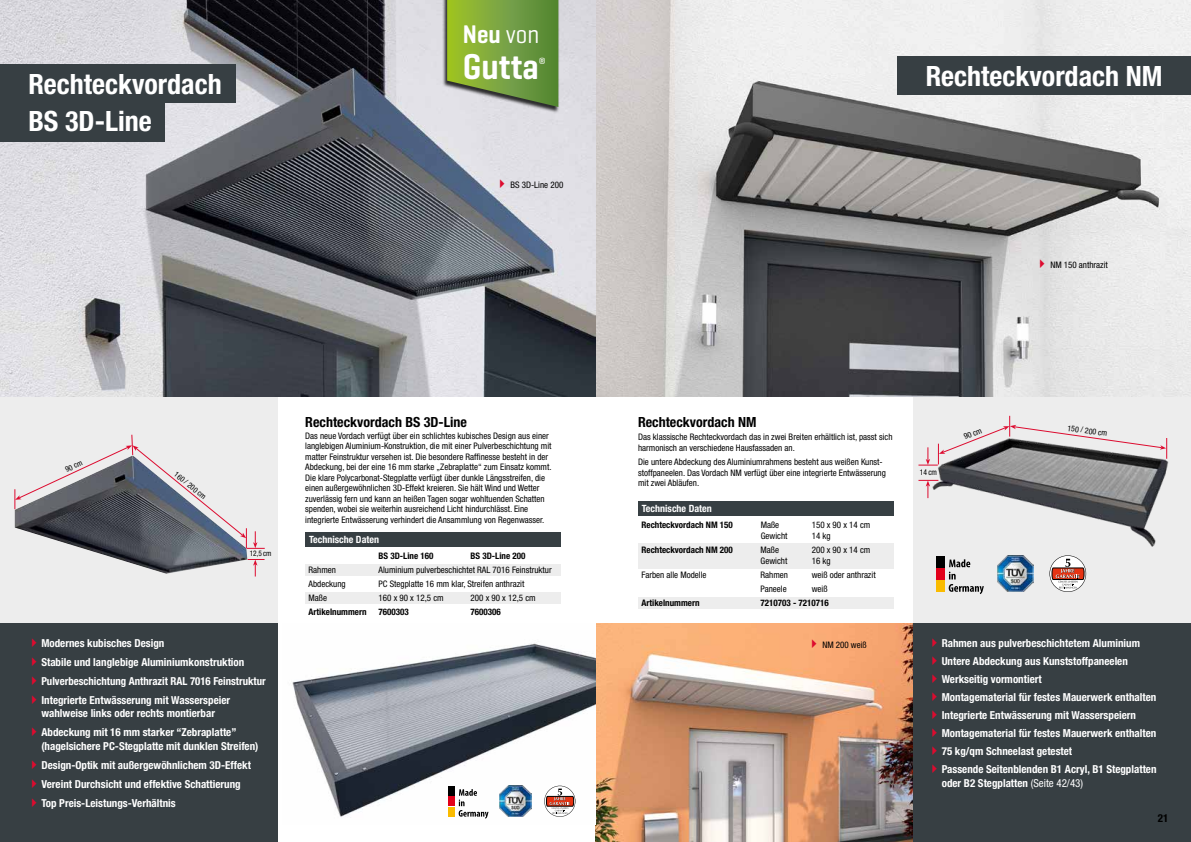
<style>
.page{position:relative;width:1191px;height:842px;background:#fff}
.page>*{position:absolute;margin:0;border:0;box-sizing:border-box;transform-origin:0 0}
.t1{font:600 36.5px "Geogrotesque Cond";color:#fff}
.t2{font:700 condensed 28px "Helvetica Neue LT Pro";color:#fff}
.t3{font:600 26px "Geogrotesque Cond";color:#fff}
.t4{font:700 condensed 14px "Helvetica Neue LT Pro";color:#000}
.t5{font:13.5px "Geogrotesque Cond";color:#fff}
.t6{font:700 condensed 11px/19px "Helvetica Neue LT Pro";color:#fff}
.t7{font:700 condensed 11px "Helvetica Neue LT Pro";color:#000}
.t8{font:700 condensed 10px "Helvetica Neue LT Pro";color:#fff}
.t9{font:condensed 9px/10.5px "Helvetica Neue LT Pro";color:#000}
.t10{font:700 condensed 9px "Helvetica Neue LT Pro";color:#000}
.t11{font:condensed 8px "Helvetica Neue LT Pro";color:#000}
.t12{font:condensed 8px "Helvetica Neue LT Pro";color:#000;scale:.95 1}
.t13{font:condensed 7.7px "Helvetica Neue LT Pro";color:#000}
.t14{font:condensed 7.7px "Helvetica Neue LT Pro";color:#000;scale:.95 1}
.s1{font-weight:400}
</style>
<div class="page">
<div style="left:638px;top:543px;width:255px;height:25px;background:#ededed"></div>
<div style="left:913px;top:348px;width:278px;height:344px;background:#ededed"></div>
<div style="left:638px;top:597px;width:255px;height:11px;background:#ededed"></div>
<img style="left:0;top:0;width:1191px;height:397px">
<img style="left:918px;top:415px;width:251px;height:132px">
<div style="left:936px;top:556px;width:8px;height:11px;background:#000"></div>
<div style="left:936px;top:568px;width:8px;height:11px;background:#e2001a"></div>
<div style="left:936px;top:580px;width:8px;height:12px;background:#fabb00"></div>
<svg style="left:948px;top:559px;width:36px;height:35px"></svg>
<img style="left:997px;top:555px;width:36px;height:37px">
<svg style="left:1049px;top:555px;width:37px;height:37px"></svg>
<img style="left:595px;top:624px;width:318px;height:218px">
<svg style="left:0;top:354px;width:278px;height:270px;background:#d2d3d4"></svg>
<div style="left:0;top:624px;width:278px;height:218px;background:#373f43"></div>
<img style="left:292px;top:643px;width:303px;height:174px">
<div style="left:305px;top:565px;width:255px;height:11px;background:#ededed"></div>
<div style="left:305px;top:592px;width:255px;height:11px;background:#ededed"></div>
<div style="left:305px;top:532px;width:255px;height:15px;background:#373f43"></div>
<img style="left:15px;top:549px;width:232px;height:25px">
<div style="left:448px;top:786px;width:6px;height:10px;background:#000"></div>
<div style="left:448px;top:797px;width:6px;height:9px;background:#e2001a"></div>
<div style="left:448px;top:807px;width:6px;height:10px;background:#fabb00"></div>
<svg style="left:458px;top:789px;width:30px;height:30px"></svg>
<img style="left:500px;top:785px;width:31px;height:32px">
<svg style="left:544px;top:786px;width:31px;height:31px"></svg>
<svg style="left:918px;top:480px;width:20px;height:18px"></svg>
<svg style="left:918px;top:416px;width:249px;height:50px"></svg>
<div style="left:897px;top:57px;width:294px;height:38px;background:#373f43"></div>
<div style="left:913px;top:624px;width:278px;height:218px;background:#373f43"></div>
<div style="left:0;top:64px;width:236px;height:39px;background:#373f43"></div>
<div style="left:0;top:103px;width:164px;height:38px;background:#373f43"></div>
<div style="left:638px;top:502px;width:255px;height:14px;background:#373f43"></div>
<svg style="left:248px;top:559px;width:16px;height:17px"></svg>
<svg style="left:15px;top:434px;width:250px;height:115px;background:#a8a7ac"></svg>
<div style="left:442px;top:0;width:117px;height:113px;background:#000;opacity:.8"></div>
<svg style="left:447px;top:0;width:111px;height:107px;background:#7da347"></svg>
<svg style="left:500px;top:179px;width:4px;height:9px"></svg>
<svg style="left:1040px;top:260px;width:4px;height:8px"></svg>
<svg style="left:812px;top:639px;width:4px;height:9px"></svg>
<h3 class="t3" style="left:463px;top:18px;width:78px">Neu <span class="s1">von</span></h3>
<h1 class="t1" style="left:463px;top:44px;width:77px">Gutta</h1>
<h3 class="t5" style="left:539px;top:54px;width:8px">®</h3>
<h2 class="t2" style="left:28px;top:68px;width:195px">Rechteckvordach</h2>
<h2 class="t2" style="left:925px;top:60px;width:238px">Rechteckvordach NM</h2>
<h2 class="t2" style="left:28px;top:105px;width:125px">BS 3D-Line</h2>
<p class="t9" style="left:510px;top:179px;width:54px">BS 3D-Line 200</p>
<p class="t13" style="left:64px;top:466px;width:20px;rotate:-25deg">90 cm</p>
<p class="t13" style="left:178px;top:470px;width:40px;rotate:39deg">160 / 200 cm</p>
<p class="t14" style="left:250px;top:549px;width:24px">12,5 cm</p>
<p class="t6" style="left:41px;top:634px;width:226px">Modernes kubisches Design<br>Stabile und langlebige Aluminiumkonstruktion Pulverbeschichtung Anthrazit RAL 7016 Feinstruktur Integrierte Entwässerung mit Wasserspeier</p>
<p class="t6" style="left:41px;top:704px;width:196px">wahlweise links oder rechts montierbar<br>Abdeckung mit 16 mm starker “Zebraplatte”</p>
<p class="t6" style="left:41px;top:736px;width:219px">(hagelsichere PC-Stegplatte mit dunklen Streifen)<br>Design-Optik mit außergewöhnlichem 3D-Effekt Vereint Durchsicht und effektive Schattierung Top Preis-Leistungs-Verhältnis</p>
<h3 class="t4" style="left:305px;top:414px;width:163px">Rechteckvordach BS 3D-Line</h3>
<p class="t9" style="left:305px;top:430px;width:248px">Das neue Vordach verfügt über ein schlichtes kubisches Design aus einer langlebigen Aluminium-Konstruktion, die mit einer Pulverbeschichtung mit matter Feinstruktur versehen ist. Die besondere Raffinesse besteht in der Abdeckung, bei der eine 16 mm starke „Zebraplatte“ zum Einsatz kommt.<br>Die klare Polycarbonat-Stegplatte verfügt über dunkle Längsstreifen, die einen außergewöhnlichen 3D-Effekt kreieren. Sie hält Wind und Wetter zuverlässig fern und kann an heißen Tagen sogar wohltuenden Schatten spenden, wobei sie weiterhin ausreichend Licht hindurchlässt. Eine integrierte Entwässerung verhindert die Ansammlung von Regenwasser.</p>
<p class="t8" style="left:309px;top:534px;width:71px">Technische Daten</p>
<p class="t10" style="left:378px;top:550px;width:56px">BS 3D-Line 160</p>
<p class="t10" style="left:470px;top:550px;width:56px">BS 3D-Line 200</p>
<p class="t9" style="left:308px;top:564px;width:29px">Rahmen</p>
<p class="t9" style="left:378px;top:564px;width:175px">Aluminium pulverbeschichtet RAL 7016 Feinstruktur</p>
<p class="t9" style="left:308px;top:578px;width:39px">Abdeckung</p>
<p class="t9" style="left:378px;top:578px;width:147px">PC Stegplatte 16 mm klar, Streifen anthrazit</p>
<p class="t9" style="left:308px;top:592px;width:20px">Maße</p>
<p class="t9" style="left:378px;top:592px;width:67px">160 x 90 x 12,5 cm</p>
<p class="t9" style="left:470px;top:592px;width:67px">200 x 90 x 12,5 cm</p>
<p class="t10" style="left:308px;top:606px;width:59px">Artikelnummern</p>
<p class="t10" style="left:378px;top:606px;width:32px">7600303</p>
<p class="t10" style="left:470px;top:606px;width:32px">7600306</p>
<h3 class="t4" style="left:638px;top:414px;width:120px">Rechteckvordach NM</h3>
<p class="t9" style="left:638px;top:432px;width:256px;line-height:10.8px">Das klassische Rechteckvordach das in zwei Breiten erhältlich ist, passt sich harmonisch an verschiedene Hausfassaden an.</p>
<p class="t9" style="left:638px;top:456px;width:249px;line-height:10.8px">Die untere Abdeckung des Aluminiumrahmens besteht aus weißen Kunst&shy;stoffpaneelen. Das Vordach NM verfügt über eine integrierte Entwässerung mit zwei Abläufen.</p>
<p class="t12" style="left:920px;top:468px;width:20px">14 cm</p>
<p class="t8" style="left:642px;top:503px;width:71px">Technische Daten</p>
<p class="t10" style="left:641px;top:520px;width:93px">Rechteckvordach NM 150</p>
<p class="t9" style="left:760px;top:519px;width:20px">Maße</p>
<p class="t9" style="left:811px;top:519px;width:60px">150 x 90 x 14 cm</p>
<p class="t9" style="left:760px;top:530px;width:28px">Gewicht</p>
<p class="t9" style="left:811px;top:530px;width:20px">14 kg</p>
<p class="t10" style="left:641px;top:544px;width:93px">Rechteckvordach NM 200</p>
<p class="t9" style="left:760px;top:544px;width:20px">Maße</p>
<p class="t9" style="left:811px;top:544px;width:60px">200 x 90 x 14 cm</p>
<p class="t9" style="left:760px;top:555px;width:28px">Gewicht</p>
<p class="t9" style="left:811px;top:555px;width:20px">16 kg</p>
<p class="t9" style="left:641px;top:569px;width:66px">Farben alle Modelle</p>
<p class="t9" style="left:760px;top:569px;width:29px">Rahmen</p>
<p class="t9" style="left:811px;top:569px;width:65px">weiß oder anthrazit</p>
<p class="t9" style="left:760px;top:583px;width:28px">Paneele</p>
<p class="t9" style="left:811px;top:583px;width:17px">weiß</p>
<p class="t10" style="left:641px;top:597px;width:59px">Artikelnummern</p>
<p class="t10" style="left:760px;top:597px;width:70px">7210703 - 7210716</p>
<p class="t11" style="left:962px;top:432px;width:20px;rotate:-21deg">90 cm</p>
<p class="t9" style="left:1050px;top:260px;width:59px">NM 150 anthrazit</p>
<p class="t11" style="left:1068px;top:423px;width:42px;rotate:8deg">150 / 200 cm</p>
<p class="t9" style="left:822px;top:639px;width:46px">NM 200 weiß</p>
<p class="t6" style="left:941px;top:634px;width:216px;line-height:18px">Rahmen aus pulverbeschichtetem Aluminium Untere Abdeckung aus Kunststoffpaneelen Werkseitig vormontiert<br>Montagematerial für festes Mauerwerk enthalten Integrierte Entwässerung mit Wasserspeiern Montagematerial für festes Mauerwerk enthalten 75 kg/qm Schneelast getestet<br>Passende Seitenblenden B1 Acryl, B1 Stegplatten</p>
<p class="t6" style="left:941px;top:774px;width:143px">oder B2 Stegplatten <span class="s1">(Seite 42/43)</span></p>
<p class="t7" style="left:1157px;top:812px;width:12px">21</p>
</div>
